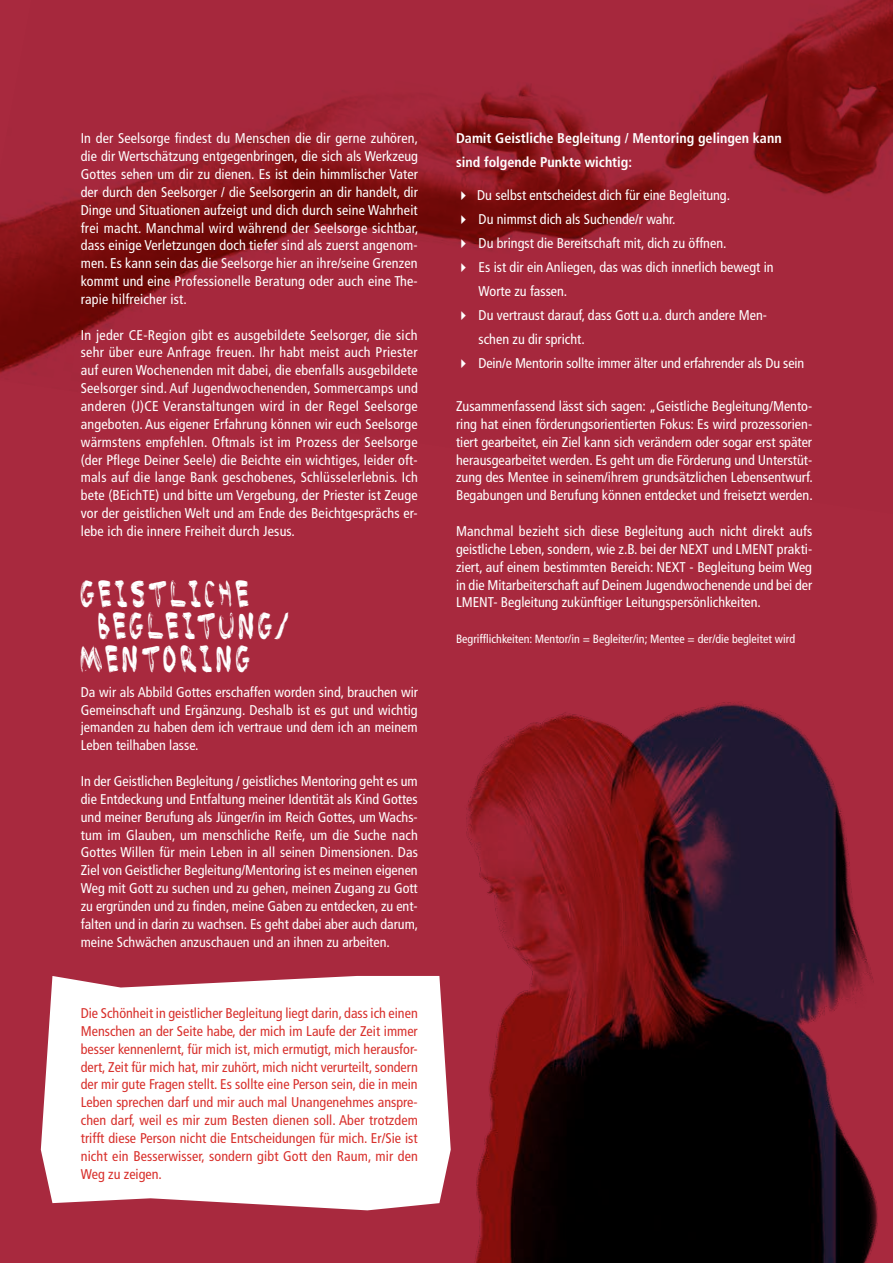
<style>
.page{position:relative;width:893px;height:1263px;background:#fff}
.page>*{position:absolute;margin:0;border:0;box-sizing:border-box;transform-origin:0 0}
.t1{font:27px "Brushed";letter-spacing:.15em;color:#fff}
.t2{font:condensed 14.1px/17.9px "Frutiger";color:#fff;text-align:justify}
.t3{font:condensed 14.1px/17.9px "Frutiger";letter-spacing:.01em;color:#d8302c;text-align:justify}
.t4{font:700 condensed 14.1px/24px "Frutiger";color:#fff}
.t5{font:condensed 12px "Frutiger";color:#fff}
</style>
<div class="page">
<div style="left:0;top:516px;width:893px;height:747px;background:#a8293e"></div>
<img style="left:0;top:0;width:893px;height:516px">
<img style="left:396px;top:602px;width:497px;height:661px">
<svg style="left:41px;top:976px;width:410px;height:234px"></svg>
<p class="t2" style="left:81px;top:130px;width:339px">In der Seelsorge findest du Menschen die dir gerne zuhören, die dir Wertschätzung entgegenbringen, die sich als Werkzeug Gottes sehen um dir zu dienen. Es ist dein himmlischer Vater der durch den Seelsorger / die Seelsorgerin an dir handelt, dir Dinge und Situationen aufzeigt und dich durch seine Wahrheit frei macht. Manchmal wird während der Seelsorge sichtbar, dass einige Verletzungen doch tiefer sind als zuerst angenom&shy;men. Es kann sein das die Seelsorge hier an ihre/seine Grenzen kommt und eine Professionelle Beratung oder auch eine The&shy;rapie hilfreicher ist.</p>
<p class="t2" style="left:81px;top:326px;width:339px">In jeder CE-Region gibt es ausgebildete Seelsorger, die sich sehr über eure Anfrage freuen. Ihr habt meist auch Priester auf euren Wochenenden mit dabei, die ebenfalls ausgebildete Seelsorger sind. Auf Jugendwochenenden, Sommercamps und anderen (J)CE Veranstaltungen wird in der Regel Seelsorge angeboten. Aus eigener Erfahrung können wir euch Seelsorge wärmstens empfehlen. Oftmals ist im Prozess der Seelsorge (der Pflege Deiner Seele) die Beichte ein wichtiges, leider oft&shy;mals auf die lange Bank geschobenes, Schlüsselerlebnis. Ich bete (BEichTE) und bitte um Vergebung, der Priester ist Zeuge vor der geistlichen Welt und am Ende des Beichtgesprächs er&shy;lebe ich die innere Freiheit durch Jesus.</p>
<h1 class="t1" style="left:81px;top:580px;width:169px">GEISTLICHE</h1>
<h1 class="t1" style="left:98px;top:612px;width:192px">BEGLEITUNG/</h1>
<h1 class="t1" style="left:81px;top:645px;width:171px">MENTORING</h1>
<p class="t2" style="left:81px;top:683px;width:339px">Da wir als Abbild Gottes erschaffen worden sind, brauchen wir Gemeinschaft und Ergänzung. Deshalb ist es gut und wichtig jemanden zu haben dem ich vertraue und dem ich an meinem Leben teilhaben lasse.</p>
<p class="t2" style="left:81px;top:772px;width:339px">In der Geistlichen Begleitung / geistliches Mentoring geht es um die Entdeckung und Entfaltung meiner Identität als Kind Gottes und meiner Berufung als Jünger/in im Reich Gottes, um Wachs&shy;tum im Glauben, um menschliche Reife, um die Suche nach Gottes Willen für mein Leben in all seinen Dimensionen. Das Ziel von Geistlicher Begleitung/Mentoring ist es meinen eigenen Weg mit Gott zu suchen und zu gehen, meinen Zugang zu Gott zu ergründen und zu finden, meine Gaben zu entdecken, zu ent&shy;falten und in darin zu wachsen. Es geht dabei aber auch darum, meine Schwächen anzuschauen und an ihnen zu arbeiten.</p>
<p class="t3" style="left:81px;top:1004px;width:339px">Die Schönheit in geistlicher Begleitung liegt darin, dass ich einen Menschen an der Seite habe, der mich im Laufe der Zeit immer besser kennenlernt, für mich ist, mich ermutigt, mich herausfor&shy;dert, Zeit für mich hat, mir zuhört, mich nicht verurteilt, sondern der mir gute Fragen stellt. Es sollte eine Person sein, die in mein Leben sprechen darf und mir auch mal Unangenehmes anspre&shy;chen darf, weil es mir zum Besten dienen soll. Aber trotzdem trifft diese Person nicht die Entscheidungen für mich. Er/Sie ist nicht ein Besserwisser, sondern gibt Gott den Raum, mir den Weg zu zeigen.</p>
<p class="t4" style="left:456px;top:126px;width:327px">Damit Geistliche Begleitung / Mentoring gelingen kann sind folgende Punkte wichtig:</p>
<p class="t2" style="left:456px;top:186px;width:276px">✔ Du selbst entscheidest dich für eine Begleitung.</p>
<p class="t2" style="left:456px;top:210px;width:221px">✔ Du nimmst dich als Suchende/r wahr.</p>
<p class="t2" style="left:456px;top:234px;width:272px">✔ Du bringst die Bereitschaft mit, dich zu öffnen.</p>
<p class="t2" style="left:479px;top:255px;width:297px;line-height:24px;text-indent:-23px">✔ Es ist dir ein Anliegen, das was dich innerlich bewegt in<br>Worte zu fassen.</p>
<p class="t2" style="left:479px;top:303px;width:290px;line-height:24px;text-indent:-23px">✔ Du vertraust darauf, dass Gott u.a. durch andere Men&shy;schen zu dir spricht.</p>
<p class="t2" style="left:456px;top:354px;width:350px">✔ Dein/e Mentorin sollte immer älter und erfahrender als Du sein</p>
<p class="t2" style="left:456px;top:397px;width:358px">Zusammenfassend lässt sich sagen: „Geistliche Begleitung/Mento&shy;ring hat einen förderungsorientierten Fokus: Es wird prozessorien&shy;tiert gearbeitet, ein Ziel kann sich verändern oder sogar erst später herausgearbeitet werden. Es geht um die Förderung und Unterstüt&shy;zung des Mentee in seinem/ihrem grundsätzlichen Lebensentwurf.<br>Begabungen und Berufung können entdecket und freisetzt werden.</p>
<p class="t2" style="left:456px;top:522px;width:358px">Manchmal bezieht sich diese Begleitung auch nicht direkt aufs geistliche Leben, sondern, wie z.B. bei der NEXT und LMENT prakti&shy;ziert, auf einem bestimmten Bereich: NEXT - Begleitung beim Weg in die Mitarbeiterschaft auf Deinem Jugendwochenende und bei der LMENT- Begleitung zukünftiger Leitungspersönlichkeiten.</p>
<p class="t5" style="left:456px;top:632px;width:341px">Begrifflichkeiten: Mentor/in = Begleiter/in; Mentee = der/die begleitet wird</p>
</div>
